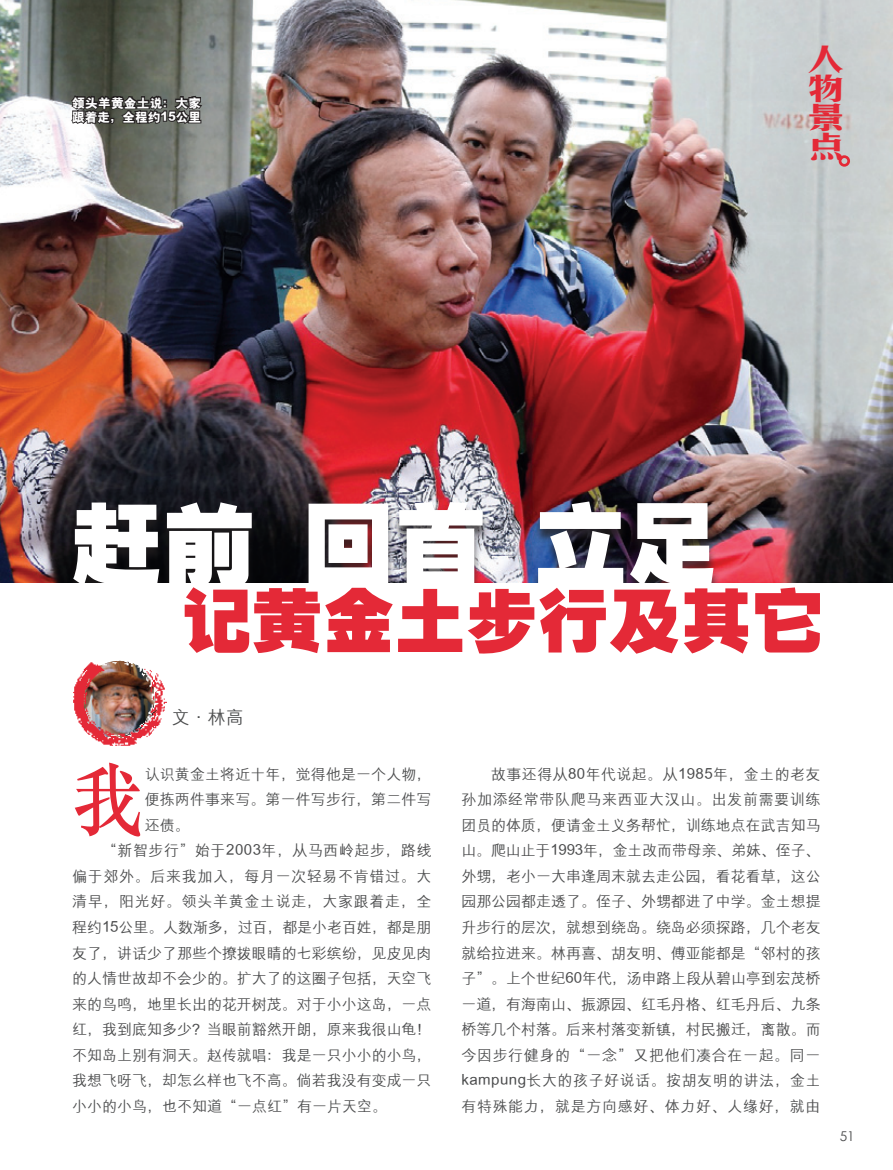
<style>
.page{position:relative;width:893px;height:1170px;background:#fff}
.page>*{position:absolute;margin:0;border:0;box-sizing:border-box;transform-origin:0 0}
.Headline{font:88.35px "Heiti EG Ultra GB";color:#fff;scale:1.05 1}
.Text{font:500 80.55px "M Sung GB";color:#e42937;scale:.9 1}
.Headline-2{font:68.1px "Heiti EG Ultra GB";color:#e42937;scale:1.05 1}
.t1{font:700 30.6px/29px "C Hei 3 GB";color:#e42937;text-align:justify;scale:1.22 1}
.Writer{font:500 18px "M Hei GB";color:#4b4c4d}
.Text-2{font:500 15px/25.5px "M Hei GB";letter-spacing:.005em;color:#4b4c4d;text-align:justify}
.t2{font:13.5px "Century Gothic";color:#4b4c4d}
.Caption_white{font:800 12.75px/14.2px "M Hei GB";letter-spacing:-.01em;color:#fff}
</style>
<div class="page">
<img style="left:0;top:0;width:893px;height:583px">
<div style="left:67px;top:503px;width:654px;height:98px;background:#231f20;opacity:.75"></div>
<div style="left:0;top:583px;width:893px;height:136px;background:#fff"></div>
<svg style="left:66px;top:94px;width:139px;height:32px;background:#444441"></svg>
<img style="left:73px;top:660px;width:94px;height:86px">
<div style="left:839px;top:155px;width:11px;height:12px;border:3px solid #e42937;border-radius:50%"></div>
<p class="Caption_white" style="left:72px;top:96px;width:130px">领头羊黄金土说：大家跟着走，全程约15公里</p>
<p class="t1" style="left:807px;top:47px;width:32px">人物景点</p>
<p class="Headline" style="left:70px;top:499px;width:620px">赶前 回首 立足</p>
<p class="Headline-2" style="left:180px;top:586px;width:614px">记黄金土步行及其它</p>
<p class="Writer" style="left:172px;top:708px;width:73px">文·林高</p>
<p class="Text" style="left:72px;top:760px;width:82px">我</p>
<p class="Text-2" style="left:145px;top:761px;width:288px">认识黄金土将近十年，觉得他是一个人物，便拣两件事来写。第一件写步行，第二件写还债。</p>
<p class="Text-2" style="left:72px;top:838px;width:361px;text-indent:30px">“新智步行”始于2003年，从马西岭起步，路线偏于郊外。后来我加入，每月一次轻易不肯错过。大清早，阳光好。领头羊黄金土说走，大家跟着走，全程约15公里。人数渐多，过百，都是小老百姓，都是朋友了，讲话少了那些个撩拨眼睛的七彩缤纷，见皮见肉的人情世故却不会少的。扩大了的这圈子包括，天空飞来的鸟鸣，地里长出的花开树茂。对于小小这岛，一点红，我到底知多少？当眼前豁然开朗，原来我很山龟！不知岛上别有洞天。赵传就唱：我是一只小小的小鸟，我想飞呀飞，却怎么样也飞不高。倘若我没有变成一只小小的小鸟，也不知道“一点红”有一片天空。</p>
<p class="Text-2" style="left:461px;top:761px;width:361px;text-indent:30px">故事还得从80年代说起。从1985年，金土的老友孙加添经常带队爬马来西亚大汉山。出发前需要训练团员的体质，便请金土义务帮忙，训练地点在武吉知马山。爬山止于1993年，金土改而带母亲、弟妹、侄子、外甥，老小一大串逢周末就去走公园，看花看草，这公园那公园都走透了。侄子、外甥都进了中学。金土想提升步行的层次，就想到绕岛。绕岛必须探路，几个老友就给拉进来。林再喜、胡友明、傅亚能都是“邻村的孩子”。上个世纪60年代，汤申路上段从碧山亭到宏茂桥一道，有海南山、振源园、红毛丹格、红毛丹后、九条桥等几个村落。后来村落变新镇，村民搬迁，离散。而今因步行健身的“一念”又把他们凑合在一起。同一kampung长大的孩子好说话。按胡友明的讲法，金土有特殊能力，就是方向感好、体力好、人缘好，就由</p>
<p class="t2" style="left:840px;top:1127px;width:16px">51</p>
</div>
